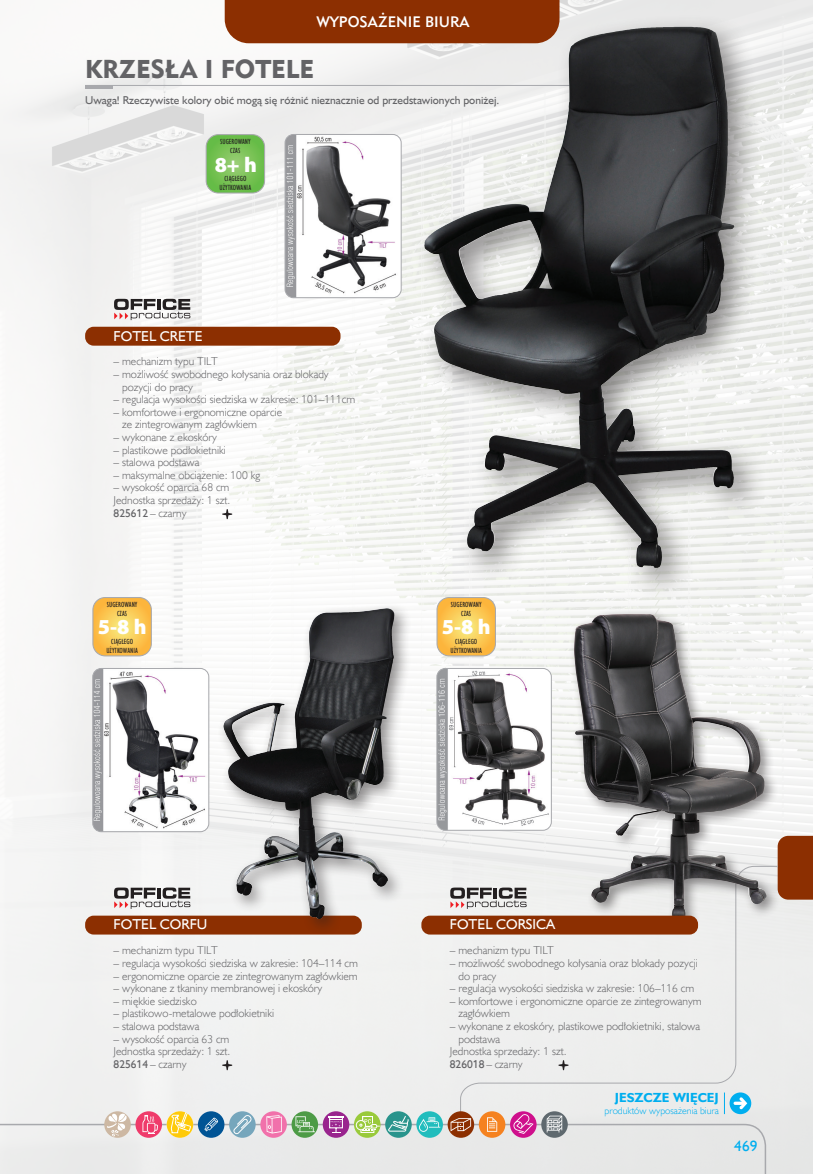
<style>
.page{position:relative;width:813px;height:1174px;background:#fff}
.page>*{position:absolute;margin:0;border:0;box-sizing:border-box;transform-origin:0 0}
.Rozdziały_nie_do_spisu{font:25.65px "Geometric 415 Blk EU";color:#636366}
.t1{font:900 21.45px "Myriad Pro";color:#fff}
.t2{font:15.3px "Humanst 521 EU";color:#00aeef}
.t3{font:15.15px "Geometric 415 Md EU";color:#fff}
.Nazwa_modułu_starego{font:14.4px "Humanst 521 EU";color:#fff}
.t4{font:700 13.2px "Humanst 521 EU";color:#00aeef}
.opis_produktów{font:11.4px/12.6px "Humanst 521 Lt EU";color:#636366}
.opis_produktów-2{font:11.4px "Humanst 521 EU";color:#636366}
.t5{font:9.9px "Humanst 521 Lt EU";color:#00aeef}
.opis_produktów-3{font:7.5px/9px "Humanst 521 Cn EU";color:#231f20;text-align:center}
.s1{font-family:"Humanst 521 EU"}
</style>
<div class="page">
<img style="left:0;top:0;width:812px;height:1174px">
<div style="left:224px;top:0;width:335px;height:43px;background:#8c2f01"></div>
<div style="left:84px;top:85px;width:328px;height:17px;background:#f0f0ef"></div>
<hr style="left:85px;top:86px;width:28px;height:3px;background:#a8a9ad">
<div style="left:0;top:1123px;width:766px;height:51px;background:#e8e8e8"></div>
<div style="left:780px;top:836px;width:32px;height:63px;background:#8c2f01"></div>
<div style="left:459px;top:865px;width:319px;height:250px;background:#eee"></div>
<div style="left:416px;top:1111px;width:26px;height:26px;background:#21bdbd;border-radius:50%"></div>
<svg style="left:419px;top:1117px;width:21px;height:14px"></svg>
<div style="left:510px;top:1111px;width:26px;height:26px;background:#cf108c;border-radius:50%"></div>
<svg style="left:513px;top:1114px;width:20px;height:20px"></svg>
<div style="left:478px;top:1111px;width:27px;height:26px;background:#f58220;border-radius:50%"></div>
<svg style="left:487px;top:1117px;width:10px;height:14px"></svg>
<svg style="left:447px;top:1111px;width:27px;height:26px"></svg>
<svg style="left:450px;top:1118px;width:21px;height:13px"></svg>
<div style="left:354px;top:1111px;width:26px;height:26px;background:#99ca3b;border-radius:50%"></div>
<div style="left:355px;top:1120px;width:11px;height:10px;border:1px solid #fff;border-radius:50%"></div>
<svg style="left:359px;top:1115px;width:21px;height:18px"></svg>
<div style="left:322px;top:1111px;width:27px;height:26px;background:#99248e;border-radius:50%"></div>
<svg style="left:328px;top:1115px;width:15px;height:18px"></svg>
<svg style="left:291px;top:1111px;width:27px;height:26px"></svg>
<svg style="left:295px;top:1116px;width:20px;height:16px"></svg>
<svg style="left:260px;top:1111px;width:27px;height:26px"></svg>
<svg style="left:266px;top:1115px;width:15px;height:18px"></svg>
<div style="left:229px;top:1111px;width:26px;height:26px;background:#76a6bc;border-radius:50%"></div>
<svg style="left:233px;top:1114px;width:19px;height:20px"></svg>
<div style="left:198px;top:1111px;width:26px;height:26px;background:#005495;border-radius:50%"></div>
<svg style="left:204px;top:1117px;width:14px;height:14px"></svg>
<svg style="left:385px;top:1111px;width:26px;height:26px"></svg>
<svg style="left:388px;top:1115px;width:20px;height:16px"></svg>
<div style="left:541px;top:1111px;width:26px;height:26px;background:#5f696f;border-radius:50%"></div>
<svg style="left:546px;top:1115px;width:16px;height:17px"></svg>
<svg style="left:167px;top:1111px;width:28px;height:33px"></svg>
<div style="left:135px;top:1111px;width:27px;height:26px;background:#ef3b6b;border-radius:50%"></div>
<svg style="left:142px;top:1115px;width:16px;height:18px"></svg>
<svg style="left:104px;top:1111px;width:27px;height:26px"></svg>
<svg style="left:107px;top:1113px;width:19px;height:23px"></svg>
<img style="left:285px;top:134px;width:116px;height:164px">
<div style="left:284px;top:134px;width:117px;height:164px;border:1px solid #a8a9ad;border-radius:9px"></div>
<img style="left:93px;top:668px;width:116px;height:163px">
<div style="left:92px;top:668px;width:117px;height:164px;border:1px solid #a8a9ad;border-radius:9px"></div>
<svg style="left:206px;top:135px;width:58px;height:58px;background:#79c258"></svg>
<div style="left:205px;top:134px;width:60px;height:59px;border:1px solid #a8a9ad;border-radius:12px"></div>
<svg style="left:93px;top:597px;width:58px;height:59px;background:#f9c757"></svg>
<div style="left:92px;top:597px;width:60px;height:59px;border:1px solid #a8a9ad;border-radius:12px"></div>
<div style="left:412px;top:14px;width:354px;height:587px;background:#231f20;opacity:.5"></div>
<img style="left:459px;top:27px;width:229px;height:191px">
<img style="left:436px;top:668px;width:115px;height:162px">
<div style="left:436px;top:668px;width:115px;height:162px;border:1px solid #a8a9ad;border-radius:9px"></div>
<div style="left:568px;top:608px;width:212px;height:328px;background:#231f20;opacity:.5"></div>
<img style="left:573px;top:614px;width:112px;height:301px">
<svg style="left:437px;top:597px;width:58px;height:59px;background:#f9c758"></svg>
<div style="left:436px;top:597px;width:59px;height:59px;border:1px solid #a8a9ad;border-radius:12px"></div>
<div style="left:85px;top:915px;width:276px;height:19px;background:#8c2f01;border-radius:9px"></div>
<svg style="left:222px;top:1060px;width:10px;height:10px"></svg>
<svg style="left:114px;top:887px;width:76px;height:22px"></svg>
<div style="left:85px;top:327px;width:255px;height:19px;background:#8c2f01;border-radius:9px"></div>
<svg style="left:222px;top:509px;width:10px;height:10px"></svg>
<svg style="left:114px;top:299px;width:76px;height:21px"></svg>
<div style="left:421px;top:915px;width:276px;height:19px;background:#8c2f01;border-radius:9px"></div>
<svg style="left:558px;top:1060px;width:10px;height:10px"></svg>
<svg style="left:450px;top:887px;width:76px;height:22px"></svg>
<div style="left:217px;top:602px;width:195px;height:334px;background:#231f20;opacity:.5"></div>
<img style="left:271px;top:608px;width:114px;height:142px">
<h3 class="t3" style="left:316px;top:12px;width:154px">WYPOSAŻENIE BIURA</h3>
<p class="Rozdziały_nie_do_spisu" style="left:85px;top:54px;width:230px">KRZESŁA I FOTELE</p>
<p class="opis_produktów-2" style="left:85px;top:93px;width:415px">Uwaga! Rzeczywiste kolory obić mogą się różnić nieznacznie od przedstawionych poniżej.</p>
<p class="opis_produktów-3" style="left:220px;top:137px;width:32px">SUGEROWANY<br>CZAS</p>
<p class="opis_produktów-3" style="left:219px;top:174px;width:33px">CIĄGŁEGO<br>UŻYTKOWANIA</p>
<p class="t1" style="left:214px;top:150px;width:44px">8+ h</p>
<p class="Nazwa_modułu_starego" style="left:113px;top:327px;width:90px">FOTEL CRETE</p>
<p class="opis_produktów" style="left:113px;top:355px;width:105px">– mechanizm typu TILT</p>
<p class="opis_produktów" style="left:122px;top:367px;width:208px;text-indent:-9px">– możliwość swobodnego kołysania oraz blokady pozycji do pracy</p>
<p class="opis_produktów" style="left:113px;top:393px;width:243px">– regulacja wysokości siedziska w zakresie: 101–111cm</p>
<p class="opis_produktów" style="left:122px;top:405px;width:161px;text-indent:-9px">– komfortowe i ergonomiczne oparcie ze zintegrowanym zagłówkiem</p>
<p class="opis_produktów" style="left:113px;top:430px;width:105px">– wykonane z ekoskóry</p>
<p class="opis_produktów" style="left:113px;top:443px;width:114px">– plastikowe podłokietniki</p>
<p class="opis_produktów" style="left:113px;top:456px;width:87px">– stalowa podstawa</p>
<p class="opis_produktów" style="left:113px;top:468px;width:148px">– maksymalne obciążenie: 100 kg</p>
<p class="opis_produktów" style="left:113px;top:481px;width:117px">– wysokość oparcia 68 cm</p>
<p class="opis_produktów" style="left:113px;top:493px;width:118px">Jednostka sprzedaży: 1 szt.</p>
<p class="opis_produktów" style="left:113px;top:506px;width:74px"><span class="s1">825612</span> – czarny</p>
<p class="opis_produktów-3" style="left:107px;top:600px;width:32px">SUGEROWANY<br>CZAS</p>
<p class="opis_produktów-3" style="left:106px;top:637px;width:33px">CIĄGŁEGO<br>UŻYTKOWANIA</p>
<p class="t1" style="left:98px;top:613px;width:50px">5-8 h</p>
<p class="opis_produktów-3" style="left:450px;top:600px;width:32px">SUGEROWANY<br>CZAS</p>
<p class="opis_produktów-3" style="left:450px;top:637px;width:33px">CIĄGŁEGO<br>UŻYTKOWANIA</p>
<p class="t1" style="left:441px;top:613px;width:50px">5-8 h</p>
<p class="Nazwa_modułu_starego" style="left:113px;top:915px;width:95px">FOTEL CORFU</p>
<p class="opis_produktów" style="left:113px;top:944px;width:105px">– mechanizm typu TILT</p>
<p class="opis_produktów" style="left:113px;top:956px;width:246px">– regulacja wysokości siedziska w zakresie: 104–114 cm</p>
<p class="opis_produktów" style="left:113px;top:969px;width:245px">– ergonomiczne oparcie ze zintegrowanym zagłówkiem</p>
<p class="opis_produktów" style="left:113px;top:981px;width:210px">– wykonane z tkaniny membranowej i ekoskóry</p>
<p class="opis_produktów" style="left:113px;top:994px;width:85px">– miękkie siedzisko</p>
<p class="opis_produktów" style="left:113px;top:1007px;width:162px">– plastikowo-metalowe podłokietniki</p>
<p class="opis_produktów" style="left:113px;top:1019px;width:87px">– stalowa podstawa</p>
<p class="opis_produktów" style="left:113px;top:1032px;width:117px">– wysokość oparcia 63 cm</p>
<p class="opis_produktów" style="left:113px;top:1044px;width:118px">Jednostka sprzedaży: 1 szt.</p>
<p class="opis_produktów" style="left:113px;top:1057px;width:74px"><span class="s1">825614</span> – czarny</p>
<p class="Nazwa_modułu_starego" style="left:449px;top:915px;width:107px">FOTEL CORSICA</p>
<p class="opis_produktów" style="left:449px;top:944px;width:105px">– mechanizm typu TILT</p>
<p class="opis_produktów" style="left:458px;top:956px;width:241px;text-indent:-9px">– możliwość swobodnego kołysania oraz blokady pozycji do pracy</p>
<p class="opis_produktów" style="left:449px;top:981px;width:246px">– regulacja wysokości siedziska w zakresie: 106–116 cm</p>
<p class="opis_produktów" style="left:458px;top:994px;width:245px;text-indent:-9px">– komfortowe i ergonomiczne oparcie ze zintegrowanym zagłówkiem</p>
<p class="opis_produktów" style="left:458px;top:1019px;width:243px;text-indent:-9px">– wykonane z ekoskóry, plastikowe podłokietniki, stalowa podstawa</p>
<p class="opis_produktów" style="left:449px;top:1044px;width:118px">Jednostka sprzedaży: 1 szt.</p>
<p class="opis_produktów" style="left:449px;top:1057px;width:74px"><span class="s1">826018</span> – czarny</p>
<p class="t4" style="left:614px;top:1089px;width:105px">JESZCZE WIĘCEJ</p>
<p class="t5" style="left:604px;top:1104px;width:116px">produktów wyposażenia biura</p>
<h3 class="t2" style="left:734px;top:1136px;width:25px">469</h3>
</div>
